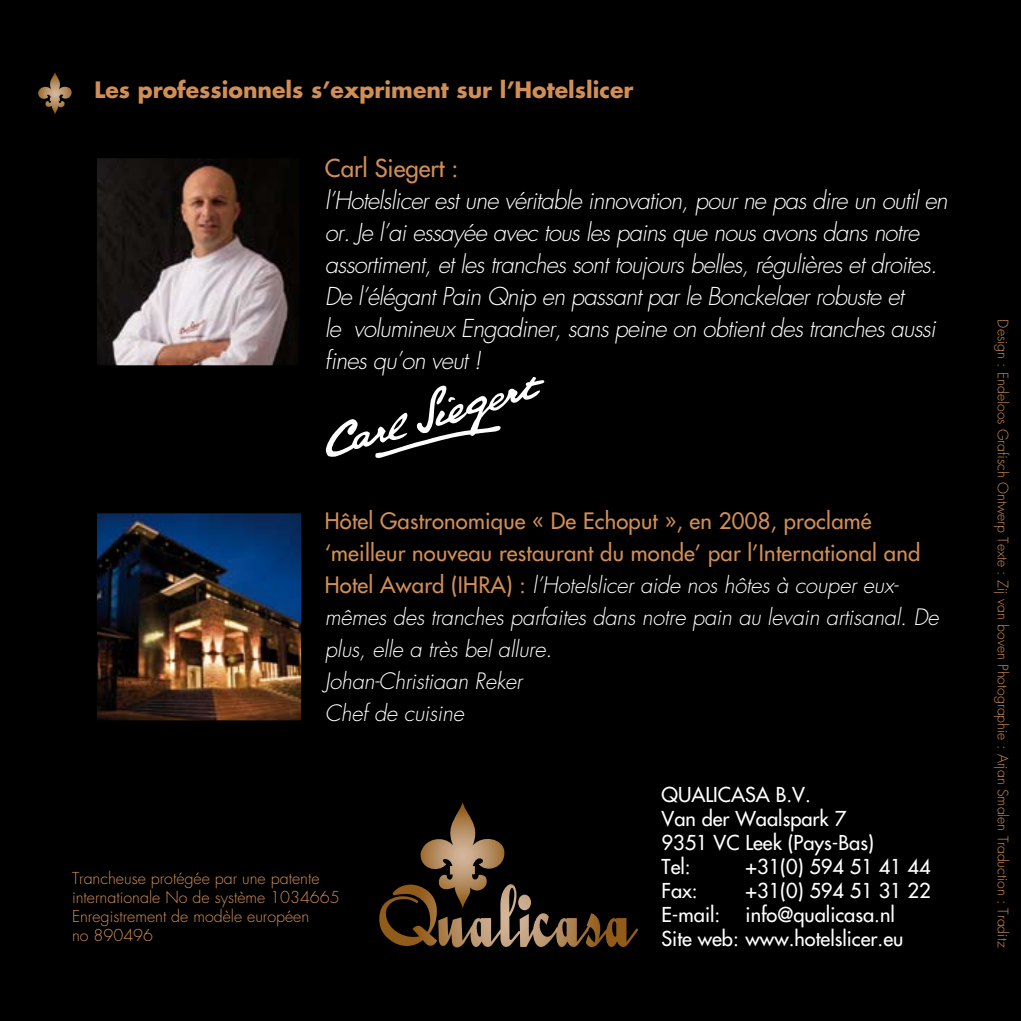
<style>
.page{position:relative;width:1021px;height:1021px;background:#fff}
.page>*{position:absolute;margin:0;border:0;box-sizing:border-box;transform-origin:0 0}
.t1{font:italic 300 24px/32px "Futura";letter-spacing:-.035em;color:#fff}
.t2{font:24px "Futura";color:#d18e56}
.t3{font:italic 300 22px/32px "Futura";letter-spacing:-.01em;color:#fff}
.t4{font:700 22px "Futura";color:#d18e56}
.t5{font:20px/24px "Futura";color:#fff}
.t6{font:300 16px/19.2px "Futura";color:#d18e56}
.t7{font:300 14px "Futura";color:#d18e56}
.s1{font-weight:400;font-style:normal;color:#d18e56}
</style>
<div class="page">
<div style="left:0;top:0;width:1020px;height:1020px;background:#000"></div>
<svg style="left:419px;top:802px;width:137px;height:145px"></svg>
<img style="left:98px;top:159px;width:200px;height:205px">
<div style="left:95px;top:156px;width:206px;height:211px;border:2px solid #000"></div>
<svg style="left:38px;top:72px;width:34px;height:42px"></svg>
<svg style="left:326px;top:377px;width:218px;height:81px"></svg>
<img style="left:98px;top:514px;width:202px;height:205px">
<div style="left:95px;top:511px;width:208px;height:211px;border:2px solid #000"></div>
<p class="t4" style="left:94px;top:75px;width:540px">Les professionnels s’expriment sur l’Hotelslicer</p>
<p class="t2" style="left:325px;top:152px;width:135px">Carl Siegert :</p>
<p class="t1" style="left:325px;top:184px;width:624px">l’Hotelslicer est une véritable innovation, pour ne pas dire un outil en or. Je l’ai essayée avec tous les pains que nous avons dans notre assortiment, et les tranches sont toujours belles, régulières et droites.<br>De l’élégant Pain Qnip en passant par le Bonckelaer robuste et<br>le volumineux Engadiner, sans peine on obtient des tranches aussi fines qu’on veut !</p>
<p class="t3" style="left:325px;top:505px;width:615px"><span class="s1">Hôtel Gastronomique « De Echoput », en 2008, proclamé ‘meilleur nouveau restaurant du monde’ par l’International and Hotel Award (IHRA) :</span> l’Hotelslicer aide nos hôtes à couper eux&shy;mêmes des tranches parfaites dans notre pain au levain artisanal. De plus, elle a très bel allure.<br>Johan-Christiaan Reker<br>Chef de cuisine</p>
<p class="t6" style="left:72px;top:868px;width:269px">Trancheuse protégée par une patente internationale No de système 1034665<br>Enregistrement de modèle européen<br>no 890496</p>
<p class="t5" style="left:661px;top:782px;width:214px">QUALICASA B.V.<br>Van der Waalspark 7<br>9351 VC Leek (Pays-Bas)<br>Tel:</p>
<p class="t5" style="left:745px;top:854px;width:187px">+31(0) 594 51 41 44</p>
<p class="t5" style="left:661px;top:878px;width:38px">Fax:</p>
<p class="t5" style="left:745px;top:878px;width:187px">+31(0) 594 51 31 22</p>
<p class="t5" style="left:661px;top:902px;width:60px">E-mail:</p>
<p class="t5" style="left:661px;top:902px;width:243px;text-indent:84px">info@qualicasa.nl<br>Site web: www.hotelslicer.eu</p>
<p class="t7" style="left:1011px;top:319px;width:629px;rotate:90deg">Design : Endeloos Grafisch Ontwerp Texte : Zij van boven Photographie : Arjan Smalen Traduction : Traditz</p>
</div>
